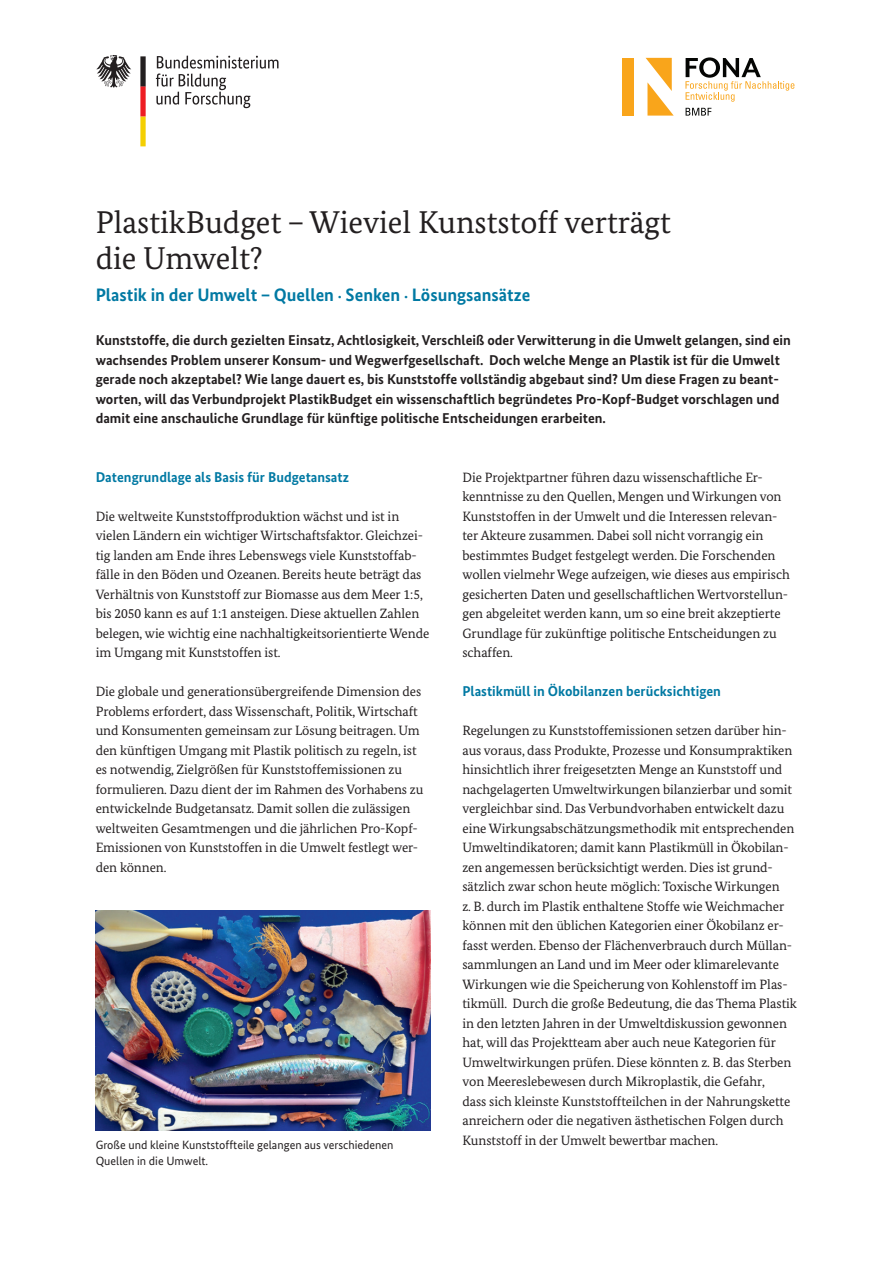
<style>
.page{position:relative;width:893px;height:1263px;background:#fff}
.page>*{position:absolute;margin:0;border:0;box-sizing:border-box;transform-origin:0 0}
.Headline{font:31.5px/36px "Bundes Serif";color:#231f20}
.Subline{font:700 18px "Bundes Sans";color:#0079a3}
.Vorspann{font:700 14.25px/19.5px "Bundes Sans";color:#231f20}
.Zwischentitel{font:700 14.25px "Bundes Sans";color:#0079a3}
.Fließtext{font:13.5px/19.5px "Bundes Serif";letter-spacing:-.005em;color:#231f20}
.Abb{font:12px/15.8px "Bundes Sans";color:#231f20}
.s1{font-weight:400;font-size:12px}
</style>
<div class="page">
<img style="left:96px;top:911px;width:335px;height:219px">
<div style="left:622px;top:58px;width:12px;height:58px;background:#f9a51b"></div>
<svg style="left:646px;top:58px;width:28px;height:58px"></svg>
<svg style="left:686px;top:108px;width:25px;height:8px"></svg>
<svg style="left:685px;top:57px;width:109px;height:45px"></svg>
<svg style="left:156px;top:56px;width:122px;height:52px"></svg>
<svg style="left:96px;top:55px;width:35px;height:33px"></svg>
<svg style="left:140px;top:56px;width:6px;height:90px"></svg>
<h1 class="Headline" style="left:96px;top:204px;width:577px">PlastikBudget – Wieviel Kunststoff verträgt die Umwelt?</h1>
<h2 class="Subline" style="left:96px;top:284px;width:436px">Plastik in der Umwelt – Quellen <span class="s1">•</span> Senken <span class="s1">•</span> Lösungsansätze</h2>
<p class="Vorspann" style="left:96px;top:330px;width:697px">Kunststoffe, die durch gezielten Einsatz, Achtlosigkeit, Verschleiß oder Verwitterung in die Umwelt gelangen, sind ein wachsendes Problem unserer Konsum- und Wegwerfgesellschaft. Doch welche Menge an Plastik ist für die Umwelt gerade noch akzeptabel? Wie lange dauert es, bis Kunststoffe vollständig abgebaut sind? Um diese Fragen zu beant&shy;worten, will das Verbundprojekt PlastikBudget ein wissenschaftlich begründetes Pro-Kopf-Budget vorschlagen und damit eine anschauliche Grundlage für künftige politische Entscheidungen erarbeiten.</p>
<h3 class="Zwischentitel" style="left:96px;top:468px;width:255px">Datengrundlage als Basis für Budgetansatz</h3>
<p class="Fließtext" style="left:96px;top:506px;width:335px">Die weltweite Kunststoffproduktion wächst und ist in vielen Ländern ein wichtiger Wirtschaftsfaktor. Gleichzei&shy;tig landen am Ende ihres Lebenswegs viele Kunststoffab&shy;fälle in den Böden und Ozeanen. Bereits heute beträgt das Verhältnis von Kunststoff zur Biomasse aus dem Meer 1:5, bis 2050 kann es auf 1:1 ansteigen. Diese aktuellen Zahlen belegen, wie wichtig eine nachhaltigkeitsorientierte Wende im Umgang mit Kunststoffen ist.</p>
<p class="Fließtext" style="left:96px;top:682px;width:329px">Die globale und generationsübergreifende Dimension des Problems erfordert, dass Wissenschaft, Politik, Wirtschaft und Konsumenten gemeinsam zur Lösung beitragen. Um den künftigen Umgang mit Plastik politisch zu regeln, ist es notwendig, Zielgrößen für Kunststoffemissionen zu formulieren. Dazu dient der im Rahmen des Vorhabens zu entwickelnde Budgetansatz. Damit sollen die zulässigen weltweiten Gesamtmengen und die jährlichen Pro-Kopf-Emissionen von Kunststoffen in die Umwelt festlegt wer&shy;den können.</p>
<p class="Abb" style="left:96px;top:1137px;width:299px">Große und kleine Kunststoffteile gelangen aus verschiedenen<br>Quellen in die Umwelt.</p>
<p class="Fließtext" style="left:462px;top:467px;width:329px">Die Projektpartner führen dazu wissenschaftliche Er&shy;kenntnisse zu den Quellen, Mengen und Wirkungen von Kunststoffen in der Umwelt und die Interessen relevan&shy;ter Akteure zusammen. Dabei soll nicht vorrangig ein bestimmtes Budget festgelegt werden. Die Forschenden wollen vielmehr Wege aufzeigen, wie dieses aus empirisch gesicherten Daten und gesellschaftlichen Wertvorstellun&shy;gen abgeleitet werden kann, um so eine breit akzeptierte Grundlage für zukünftige politische Entscheidungen zu schaffen.</p>
<h3 class="Zwischentitel" style="left:462px;top:683px;width:260px">Plastikmüll in Ökobilanzen berücksichtigen</h3>
<p class="Fließtext" style="left:462px;top:721px;width:336px">Regelungen zu Kunststoffemissionen setzen darüber hin&shy;aus voraus, dass Produkte, Prozesse und Konsumpraktiken hinsichtlich ihrer freigesetzten Menge an Kunststoff und nachgelagerten Umweltwirkungen bilanzierbar und somit vergleichbar sind. Das Verbundvorhaben entwickelt dazu eine Wirkungsabschätzungsmethodik mit entsprechenden Umweltindikatoren; damit kann Plastikmüll in Ökobilan&shy;zen angemessen berücksichtigt werden. Dies ist grund&shy;sätzlich zwar schon heute möglich: Toxische Wirkungen<br>z. B. durch im Plastik enthaltene Stoffe wie Weichmacher können mit den üblichen Kategorien einer Ökobilanz er&shy;fasst werden. Ebenso der Flächenverbrauch durch Müllan&shy;sammlungen an Land und im Meer oder klimarelevante Wirkungen wie die Speicherung von Kohlenstoff im Plas&shy;tikmüll. Durch die große Bedeutung, die das Thema Plastik in den letzten Jahren in der Umweltdiskussion gewonnen hat, will das Projektteam aber auch neue Kategorien für Umweltwirkungen prüfen. Diese könnten z. B. das Sterben von Meereslebewesen durch Mikroplastik, die Gefahr,<br>dass sich kleinste Kunststoffteilchen in der Nahrungskette anreichern oder die negativen ästhetischen Folgen durch Kunststoff in der Umwelt bewertbar machen.</p>
</div>
